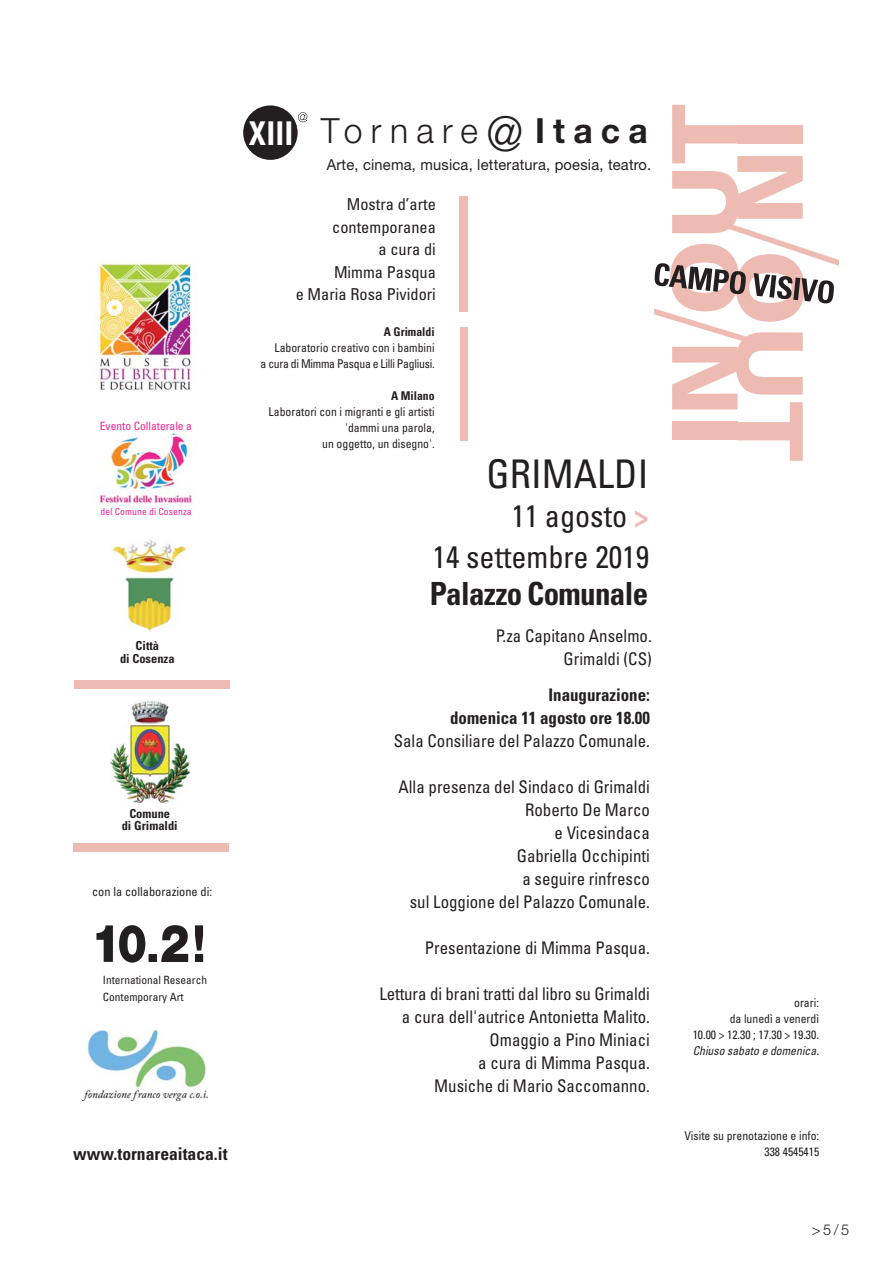
<style>
.page{position:relative;width:893px;height:1263px;background:#fff}
.page>*{position:absolute;margin:0;border:0;box-sizing:border-box;transform-origin:0 0}
.t1{font:condensed 39.45px "Univers";color:#231f20}
.t2{font:300 34.8px "Helvetica Neue";letter-spacing:.245em;color:#231f20}
.t3{font:700 condensed 31.95px "Univers LT Std";letter-spacing:-.02em;color:#231f20}
.t4{font:condensed 31.2px/41.2px "Univers";color:#231f20;text-align:right}
.t5{font:700 condensed 17.55px "Univers";color:#231f20}
.t6{font:condensed 17.4px/23px "Univers";color:#231f20;text-align:right}
.t7{font:700 condensed 17.4px/23px "Univers";color:#231f20;text-align:right}
.t8{font:condensed 16.35px/22.5px "Univers LT Std";color:#231f20;text-align:right}
.t9{font:15.15px "Helvetica Neue";letter-spacing:.015em;color:#231f20}
.t10{font:300 15px "Helvetica Neue";color:#231f20}
.t11{font:700 condensed 12.45px/12.5px "Univers LT Std";color:#231f20;text-align:center}
.t12{font:condensed 12.3px "Univers";color:#231f20}
.t13{font:condensed 12.15px/16px "Univers";color:#231f20;text-align:right}
.t14{font:italic condensed 12.15px "Univers";color:#231f20}
.t15{font:700 condensed 12.15px "Univers";color:#231f20}
.t16{font:condensed 11.55px "Univers LT Std";color:#ed268c}
.t17{font:condensed 11.4px/17.1px "Univers LT Std";color:#231f20}
.t18{font:condensed 9.75px "Univers LT Std";letter-spacing:.005em;color:#ed268c}
.s1{font-weight:700;font-stretch:condensed;font-size:33.15px;color:#fff}
.s2{font-size:48.3px}
.s3{font-weight:700}
.s4{font-weight:700;color:#edbbb1}
</style>
<div class="page">
<div style="left:74px;top:680px;width:155px;height:9px;background:#edbbb1"></div>
<div style="left:73px;top:844px;width:155px;height:8px;background:#edbbb1"></div>
<img style="left:111px;top:701px;width:78px;height:102px">
<img style="left:112px;top:540px;width:77px;height:91px">
<img style="left:99px;top:432px;width:93px;height:76px">
<svg style="left:96px;top:925px;width:17px;height:37px"></svg>
<svg style="left:119px;top:925px;width:26px;height:38px"></svg>
<svg style="left:161px;top:925px;width:27px;height:37px"></svg>
<svg style="left:195px;top:925px;width:8px;height:26px"></svg>
<div style="left:149px;top:954px;width:8px;height:8px;background:#231f20"></div>
<div style="left:195px;top:954px;width:8px;height:8px;background:#231f20"></div>
<img style="left:83px;top:1029px;width:124px;height:72px">
<img style="left:95px;top:263px;width:102px;height:128px">
<div style="left:243px;top:105px;width:55px;height:55px;background:#231f20;border-radius:50%"></div>
<svg style="left:298px;top:112px;width:9px;height:10px"></svg>
<svg style="left:654px;top:105px;width:185px;height:356px"></svg>
<div style="left:459px;top:197px;width:8px;height:115px;background:#edbbb1"></div>
<div style="left:460px;top:327px;width:8px;height:114px;background:#edbbb1"></div>
<h2 class="t2" style="left:249px;top:118px;width:400px"><span class="s1">XIII</span> Tornare<span class="s2">@</span><span class="s3">Itaca</span></h2>
<p class="t16" style="left:100px;top:421px;width:94px">Evento Collaterale a</p>
<p class="t18" style="left:100px;top:507px;width:93px">del Comune di Cosenza</p>
<p class="t11" style="left:120px;top:641px;width:56px">Città<br>di Cosenza</p>
<p class="t11" style="left:122px;top:808px;width:57px">Comune<br>di Grimaldi</p>
<p class="t12" style="left:92px;top:887px;width:122px">con la collaborazione di:</p>
<p class="t17" style="left:103px;top:972px;width:106px">International Research<br>Contemporary Art</p>
<p class="t9" style="left:327px;top:159px;width:326px">Arte, cinema, musica, letteratura, poesia, teatro.</p>
<p class="t8" style="left:296px;top:194px;width:142px">Mostra d’arte contemporanea<br>a cura di<br>Mimma Pasqua<br>e Maria Rosa Pividori</p>
<p class="t15" style="left:384px;top:327px;width:52px">A Grimaldi</p>
<p class="t13" style="left:261px;top:340px;width:176px">Laboratorio creativo con i bambini<br>a cura di Mimma Pasqua e Lilli Pagliusi.</p>
<p class="t15" style="left:391px;top:391px;width:45px">A Milano</p>
<p class="t13" style="left:269px;top:404px;width:168px">Laboratori con i migranti e gli artisti 'dammi una parola,<br>un oggetto, un disegno'.</p>
<h1 class="t1" style="left:486px;top:460px;width:163px">GRIMALDI</h1>
<h3 class="t4" style="left:433px;top:498px;width:218px">11 agosto <span class="s4">&gt;<br></span>14 settembre 2019</h3>
<h3 class="t3" style="left:430px;top:580px;width:220px">Palazzo Comunale</h3>
<p class="t6" style="left:496px;top:626px;width:158px">P.za Capitano Anselmo.<br>Grimaldi (CS)</p>
<p class="t7" style="left:450px;top:685px;width:201px">Inaugurazione:<br>domenica 11 agosto ore 18.00</p>
<p class="t6" style="left:394px;top:731px;width:258px">Sala Consiliare del Palazzo Comunale.</p>
<p class="t6" style="left:398px;top:777px;width:253px">Alla presenza del Sindaco di Grimaldi<br>Roberto De Marco<br>e Vicesindaca<br>Gabriella Occhipinti<br>a seguire rinfresco<br>sul Loggione del Palazzo Comunale.</p>
<p class="t6" style="left:425px;top:938px;width:227px">Presentazione di Mimma Pasqua.</p>
<p class="t6" style="left:379px;top:984px;width:272px">Lettura di brani tratti dal libro su Grimaldi a cura dell'autrice Antonietta Malito.<br>Omaggio a Pino Miniaci<br>a cura di Mimma Pasqua.<br>Musiche di Mario Saccomanno.</p>
<p class="t13" style="left:693px;top:996px;width:128px">orari:<br>da lunedì a venerdì<br>10.00 &gt; 12.30 ; 17.30 &gt; 19.30.</p>
<p class="t14" style="left:693px;top:1046px;width:130px">Chiuso sabato e domenica.</p>
<p class="t13" style="left:684px;top:1129px;width:136px">Visite su prenotazione e info:</p>
<p class="t5" style="left:73px;top:1148px;width:156px">www.tornareaitaca.it</p>
<p class="t13" style="left:764px;top:1145px;width:56px">338 4545415</p>
<p class="t10" style="left:812px;top:1224px;width:39px">&gt;5/5</p>
</div>
